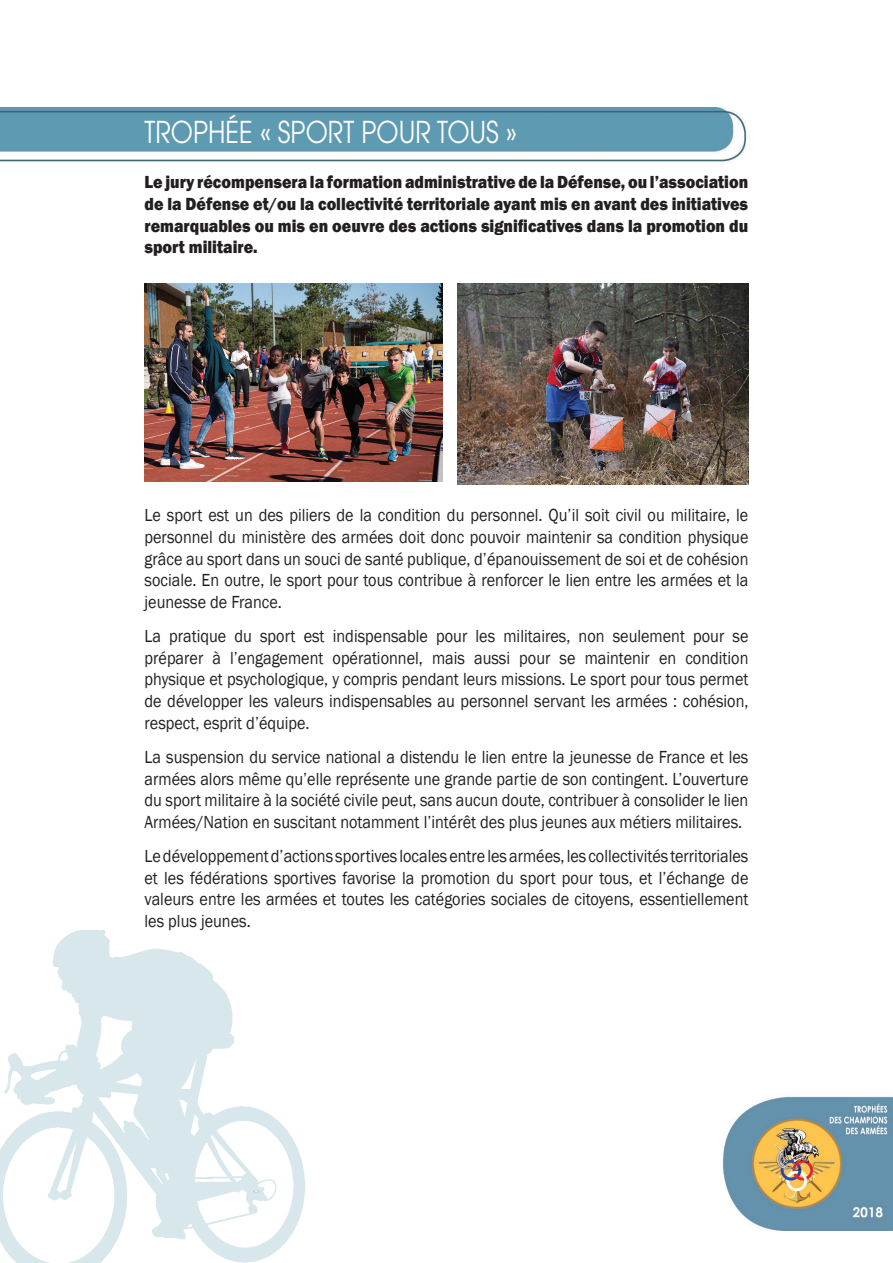
<style>
.page{position:relative;width:893px;height:1263px;background:#fff}
.page>*{position:absolute;margin:0;border:0;box-sizing:border-box;transform-origin:0 0}
.t1{font:30px "Avant Garde";color:#fff;scale:.85 1}
.t2{font:18px/21.6px "Franklin Gothic";color:#231f20;text-align:justify;scale:.9 1}
.t3{font:800 18px/21.6px "Franklin Gothic";color:#231f20;text-align:justify;scale:.9 1}
</style>
<div class="page">
<img style="left:722px;top:1096px;width:171px;height:134px">
<img style="left:0;top:107px;width:747px;height:55px">
<img style="left:0;top:930px;width:305px;height:333px">
<img style="left:458px;top:283px;width:290px;height:201px">
<img style="left:145px;top:283px;width:297px;height:199px">
<h1 class="t1" style="left:145px;top:115px;width:439px">TROPHÉE « SPORT POUR TOUS »</h1>
<p class="t3" style="left:145px;top:171px;width:672px">Le jury récompensera la formation administrative de la Défense, ou l’association de la Défense et/ou la collectivité territoriale ayant mis en avant des initiatives remarquables ou mis en oeuvre des actions significatives dans la promotion du sport militaire.</p>
<p class="t2" style="left:145px;top:505px;width:672px">Le sport est un des piliers de la condition du personnel. Qu’il soit civil ou militaire, le personnel du ministère des armées doit donc pouvoir maintenir sa condition physique grâce au sport dans un souci de santé publique, d’épanouissement de soi et de cohésion sociale. En outre, le sport pour tous contribue à renforcer le lien entre les armées et la jeunesse de France.</p>
<p class="t2" style="left:145px;top:626px;width:672px">La pratique du sport est indispensable pour les militaires, non seulement pour se préparer à l’engagement opérationnel, mais aussi pour se maintenir en condition physique et psychologique, y compris pendant leurs missions. Le sport pour tous permet de développer les valeurs indispensables au personnel servant les armées : cohésion, respect, esprit d’équipe.</p>
<p class="t2" style="left:145px;top:747px;width:673px">La suspension du service national a distendu le lien entre la jeunesse de France et les armées alors même qu’elle représente une grande partie de son contingent. L’ouverture du sport militaire à la société civile peut, sans aucun doute, contribuer à consolider le lien Armées/Nation en suscitant notamment l’intérêt des plus jeunes aux métiers militaires.</p>
<p class="t2" style="left:145px;top:846px;width:672px">Le développement d’actions sportives locales entre les armées, les collectivités territoriales et les fédérations sportives favorise la promotion du sport pour tous, et l’échange de valeurs entre les armées et toutes les catégories sociales de citoyens, essentiellement les plus jeunes.</p>
</div>
